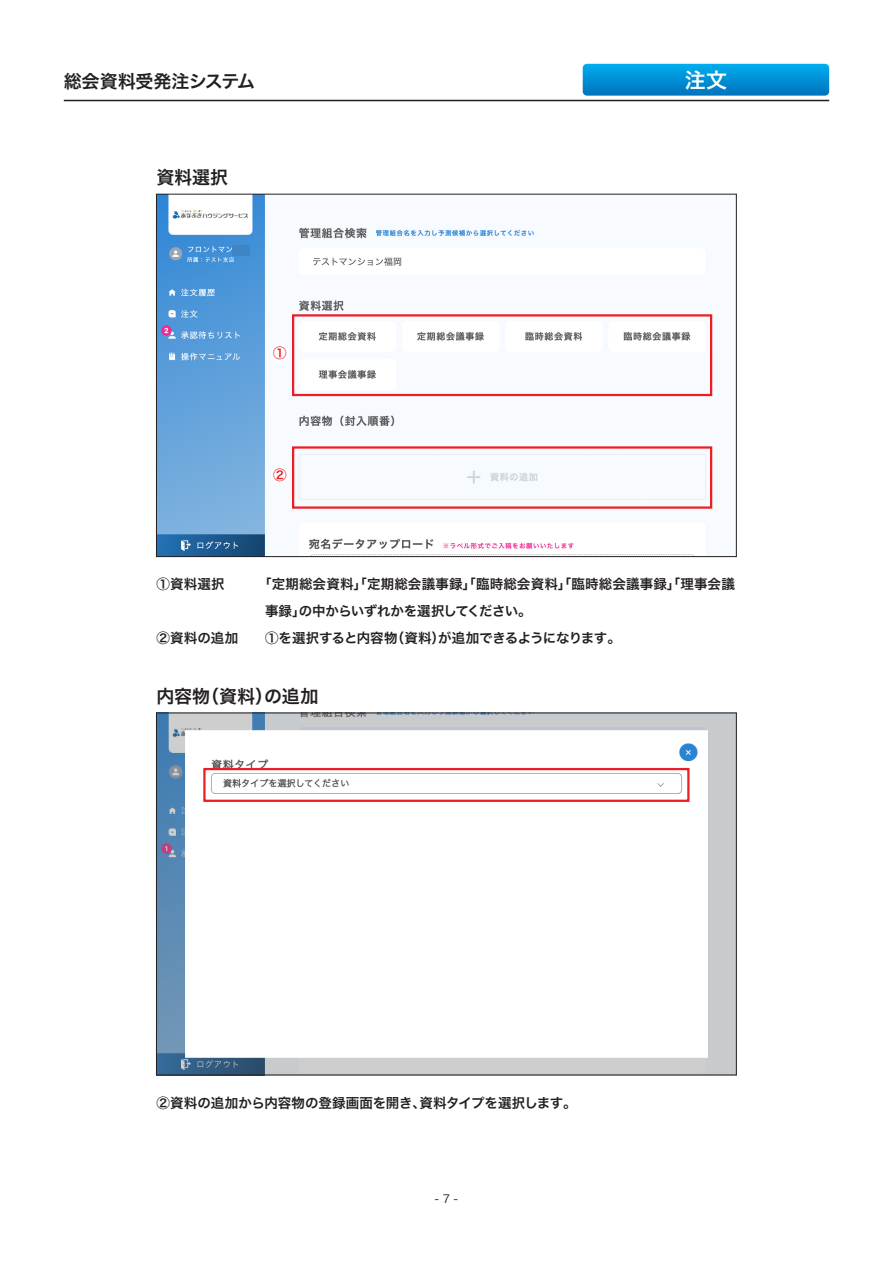
<style>
.page{position:relative;width:893px;height:1263px;background:#fff}
.page>*{position:absolute;margin:0;border:0;box-sizing:border-box;transform-origin:0 0}
.t1{font:21px "Hira Kaku Pro W6";color:#fff}
.t2{font:18px "Hira Kaku Pro W6";letter-spacing:-.005em;color:#231f20}
.t3{font:13.5px/27px "Hira Kaku Pro W6";color:#231f20}
.t4{font:13.5px "Hira Kaku Pro W6";color:#ee1d23}
.t5{font:11.25px "Hira Kaku Pro W3";color:#231f20}
</style>
<div class="page">
<img style="left:158px;top:196px;width:555px;height:359px">
<div style="left:233px;top:245px;width:17px;height:10px;background:#3e85c5"></div>
<img style="left:158px;top:715px;width:577px;height:358px">
<hr style="left:64px;top:100px;width:765px;height:1px;background:#231f20">
<svg style="left:583px;top:64px;width:246px;height:32px;background:#0391d5"></svg>
<div style="left:292px;top:314px;width:420px;height:82px;border:2px solid #ee1d23"></div>
<div style="left:292px;top:446px;width:420px;height:63px;border:2px solid #ee1d23"></div>
<div style="left:203px;top:768px;width:486px;height:34px;border:2px solid #ee1d23"></div>
<svg style="left:156px;top:253px;width:166px;height:305px"></svg>
<h2 class="t2" style="left:64px;top:64px;width:193px">総会資料受発注システム</h2>
<h2 class="t2" style="left:156px;top:161px;width:73px">資料選択</h2>
<h1 class="t1" style="left:685px;top:61px;width:44px">注文</h1>
<p class="t4" style="left:273px;top:341px;width:15px">①</p>
<p class="t4" style="left:273px;top:463px;width:15px">②</p>
<p class="t3" style="left:157px;top:570px;width:70px">①資料選択</p>
<p class="t3" style="left:157px;top:624px;width:83px">②資料の追加</p>
<p class="t3" style="left:265px;top:570px;width:471px;text-indent:-7px">「定期総会資料」「定期総会議事録」「臨時総会資料」「臨時総会議事録」「理事会議事録」の中からいずれかを選択してください。<br>①を選択すると内容物（資料）が追加できるようになります。</p>
<h2 class="t2" style="left:156px;top:680px;width:164px">内容物（資料）の追加</h2>
<p class="t3" style="left:157px;top:1089px;width:422px">②資料の追加から内容物の登録画面を開き、資料タイプを選択します。</p>
<p class="t5" style="left:435px;top:1189px;width:24px">- 7 -</p>
</div>
